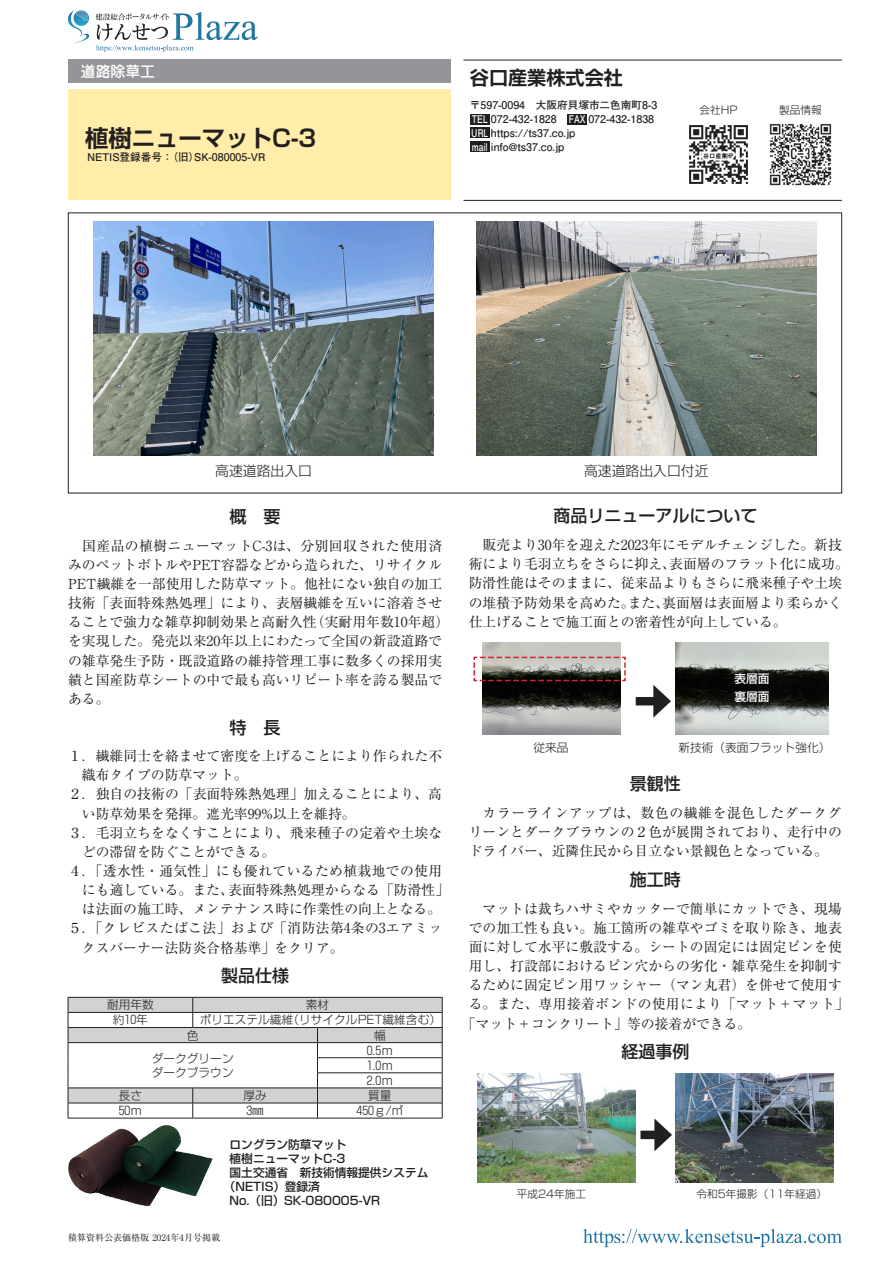
<style>
.page{position:relative;width:893px;height:1263px;background:#fff}
.page>*{position:absolute;margin:0;border:0;box-sizing:border-box;transform-origin:0 0}
.t1{font:700 23.4px "Shin Go Pr 6 De";color:#231f20}
.t2{font:700 19.2px "Shin Go Pr 6 De";color:#231f20}
.t3{font:500 16.95px "Shin Go Pr 6";color:#231f20}
.t4{font:500 14.85px "Jun 34 Pro";color:#fff}
.t5{font:13.8px/19.2px "Ryumin Pr 6";color:#231f20}
.t6{font:13.8px "Ryumin Pr 6";letter-spacing:.03em;color:#231f20}
.t7{font:13.8px "Ryumin Pr 6";letter-spacing:.025em;color:#231f20}
.t8{font:13.8px "Ryumin Pr 6";letter-spacing:.02em;color:#231f20}
.t9{font:300 13.8px "Shin Go Pr 6";color:#231f20}
.t10{font:300 11.7px/15.1px "Shin Go Pr 6";color:#231f20}
.t11{font:500 11.7px "Shin Go Pr 6";color:#231f20}
.t12{font:500 11.7px/18.5px "Shin Go Pr 6";color:#fff}
.t13{font:700 10.65px/13.8px "Futo Go B101 Pr 6";color:#231f20}
.t14{font:300 10.65px "Shin Go Pr 6";color:#231f20}
.t15{font:9px "Ryumin Pr 6";color:#231f20}
.s1{color:#fff}
</style>
<div class="page">
<img style="left:94px;top:221px;width:340px;height:234px">
<img style="left:476px;top:221px;width:340px;height:234px">
<svg style="left:68px;top:997px;width:375px;height:121px"></svg>
<hr style="left:68px;top:1118px;width:125px;height:1px;background:#231f20">
<hr style="left:193px;top:1118px;width:124px;height:1px;background:#231f20">
<hr style="left:317px;top:1118px;width:125px;height:1px;background:#231f20">
<img style="left:68px;top:1125px;width:145px;height:81px">
<hr style="left:463px;top:200px;width:379px;height:1px;background:#231f20">
<hr style="left:463px;top:60px;width:379px;height:1px;background:#231f20">
<div style="left:68px;top:60px;width:383px;height:23px;background:#939598"></div>
<div style="left:68px;top:89px;width:383px;height:111px;background:#ffeda9"></div>
<div style="left:470px;top:114px;width:20px;height:10px;background:#231f20"></div>
<div style="left:567px;top:114px;width:20px;height:10px;background:#231f20"></div>
<div style="left:470px;top:128px;width:20px;height:10px;background:#231f20"></div>
<div style="left:470px;top:141px;width:20px;height:11px;background:#231f20"></div>
<div style="left:640px;top:1130px;width:21px;height:9px;background:#211f20"></div>
<svg style="left:654px;top:1118px;width:18px;height:33px"></svg>
<img style="left:483px;top:642px;width:138px;height:93px">
<img style="left:675px;top:642px;width:153px;height:93px">
<div style="left:636px;top:697px;width:24px;height:8px;background:#211f20"></div>
<svg style="left:653px;top:685px;width:18px;height:33px"></svg>
<svg style="left:473px;top:656px;width:153px;height:26px;background:#8e807a"></svg>
<img style="left:478px;top:1074px;width:158px;height:108px">
<img style="left:675px;top:1074px;width:158px;height:108px">
<img style="left:769px;top:123px;width:63px;height:63px">
<img style="left:689px;top:125px;width:59px;height:59px">
<svg style="left:583px;top:1229px;width:259px;height:18px"></svg>
<img style="left:83px;top:10px;width:6px;height:16px">
<img style="left:83px;top:11px;width:6px;height:10px">
<img style="left:68px;top:10px;width:15px;height:23px">
<img style="left:75px;top:33px;width:15px;height:10px">
<svg style="left:95px;top:12px;width:163px;height:40px"></svg>
<p class="t4" style="left:81px;top:59px;width:76px">道路除草工</p>
<h1 class="t1" style="left:85px;top:119px;width:233px">植樹ニューマットC-3</h1>
<p class="t13" style="left:87px;top:150px;width:180px">NETIS登録番号：（旧）SK-080005-VR</p>
<h2 class="t2" style="left:470px;top:62px;width:155px">谷口産業株式会社</h2>
<p class="t13" style="left:470px;top:98px;width:189px">〒597-0094　大阪府貝塚市二色南町8-3<br><span class="s1">TEL</span> 072-432-1828　<span class="s1">FAX</span> 072-432-1838<br><span class="s1">URL</span> https://ts37.co.jp<br><span class="s1">mail</span> info@ts37.co.jp</p>
<p class="t14" style="left:699px;top:101px;width:39px">会社HP</p>
<p class="t14" style="left:779px;top:101px;width:44px">製品情報</p>
<p class="t9" style="left:215px;top:459px;width:98px">高速道路出入口</p>
<p class="t9" style="left:584px;top:459px;width:126px">高速道路出入口付近</p>
<p class="t3" style="left:230px;top:503px;width:53px">概　要</p>
<p class="t5" style="left:68px;top:535px;width:383px">　国産品の植樹ニューマットC-3は、分別回収された使用済みのペットボトルやPET容器などから造られた、リサイクル<br>PET繊維を一部使用した防草マット。他社にない独自の加工技術「表面特殊熱処理」により、表層繊維を互いに溶着させることで強力な雑草抑制効果と高耐久性（実耐用年数10年超）を実現した。発売以来20年以上にわたって全国の新設道路での雑草発生予防・既設道路の維持管理工事に数多くの採用実績と国産防草シートの中で最も高いリピート率を誇る製品である。</p>
<p class="t3" style="left:230px;top:713px;width:53px">特　長</p>
<p class="t5" style="left:68px;top:746px;width:376px">１．繊維同士を絡ませて密度を上げることにより作られた不</p>
<p class="t5" style="left:82px;top:765px;width:167px">織布タイプの防草マット。</p>
<p class="t5" style="left:68px;top:784px;width:376px">２．独自の技術の「表面特殊熱処理」加えることにより、高</p>
<p class="t5" style="left:82px;top:803px;width:275px">い防草効果を発揮。遮光率99%以上を維持。</p>
<p class="t5" style="left:68px;top:822px;width:376px">３．毛羽立ちをなくすことにより、飛来種子の定着や土埃な</p>
<p class="t5" style="left:82px;top:841px;width:195px">どの滞留を防ぐことができる。</p>
<p class="t7" style="left:68px;top:860px;width:376px">４．「透水性・通気性」にも優れているため植栽地での使用</p>
<p class="t5" style="left:82px;top:880px;width:369px">にも適している。また、表面特殊熱処理からなる「防滑性」</p>
<p class="t5" style="left:82px;top:899px;width:361px">は法面の施工時、メンテナンス時に作業性の向上となる。</p>
<p class="t6" style="left:68px;top:917px;width:376px">５．「クレビスたばこ法」および「消防法第4条の3エアミッ</p>
<p class="t5" style="left:82px;top:937px;width:263px">クスバーナー法防炎合格基準」をクリア。</p>
<p class="t3" style="left:221px;top:962px;width:70px">製品仕様</p>
<p class="t10" style="left:107px;top:996px;width:48px">耐用年数</p>
<p class="t10" style="left:306px;top:996px;width:25px">素材</p>
<p class="t10" style="left:113px;top:1011px;width:37px">約10年</p>
<p class="t10" style="left:200px;top:1011px;width:243px">ポリエステル繊維（リサイクルPET繊維含む）</p>
<p class="t10" style="left:187px;top:1026px;width:13px">色</p>
<p class="t10" style="left:374px;top:1026px;width:13px">幅</p>
<p class="t10" style="left:152px;top:1050px;width:83px;line-height:13.8px">ダークグリーンダークブラウン</p>
<p class="t10" style="left:367px;top:1041px;width:28px;text-align:justify">0.5ｍ1.0ｍ２.0ｍ</p>
<p class="t10" style="left:119px;top:1087px;width:25px">長さ</p>
<p class="t10" style="left:243px;top:1087px;width:25px">厚み</p>
<p class="t10" style="left:368px;top:1087px;width:25px">質量</p>
<p class="t10" style="left:119px;top:1102px;width:25px">50ｍ</p>
<p class="t10" style="left:246px;top:1102px;width:19px">３㎜</p>
<p class="t10" style="left:356px;top:1102px;width:48px">450ｇ/㎡</p>
<p class="t11" style="left:230px;top:1135px;width:118px">ロングラン防草マット</p>
<p class="t11" style="left:230px;top:1149px;width:117px">植樹ニューマットC-3</p>
<p class="t11" style="left:230px;top:1163px;width:200px">国土交通省　新技術情報提供システム</p>
<p class="t11" style="left:224px;top:1177px;width:97px">（NETIS）登録済</p>
<p class="t11" style="left:230px;top:1190px;width:152px">No.（旧）SK-080005-VR</p>
<p class="t15" style="left:68px;top:1230px;width:154px">積算資料公表価格版 2024年4月号掲載</p>
<p class="t15" style="left:68px;top:1230px;width:140px">2023年度 建設資材・工法 鑑掲載</p>
<p class="t3" style="left:553px;top:502px;width:206px">商品リニューアルについて</p>
<p class="t5" style="left:469px;top:535px;width:382px;text-indent:14px">販売より30年を迎えた2023年にモデルチェンジした。新技術により毛羽立ちをさらに抑え、表面層のフラット化に成功。防滑性能はそのままに、従来品よりもさらに飛来種子や土埃の堆積予防効果を高めた。また、裏面層は表面層より柔らかく仕上げることで施工面との密着性が向上している。</p>
<p class="t12" style="left:734px;top:668px;width:37px">表層面裏層面</p>
<p class="t10" style="left:534px;top:739px;width:37px">従来品</p>
<p class="t10" style="left:678px;top:739px;width:154px">新技術（表面フラット強化）</p>
<p class="t3" style="left:630px;top:770px;width:53px">景観性</p>
<p class="t5" style="left:469px;top:802px;width:375px;text-align:justify;text-indent:14px">カラーラインアップは、数色の繊維を混色したダークグリーンとダークブラウンの２色が展開されており、走行中のドライバー、近隣住民から目立ない景観色となっている。</p>
<p class="t3" style="left:630px;top:866px;width:53px">施工時</p>
<p class="t5" style="left:483px;top:898px;width:361px">マットは裁ちハサミやカッターで簡単にカットでき、現場</p>
<p class="t5" style="left:469px;top:917px;width:375px">での加工性も良い。施工箇所の雑草やゴミを取り除き、地表</p>
<p class="t5" style="left:469px;top:936px;width:375px">面に対して水平に敷設する。シートの固定には固定ピンを使</p>
<p class="t5" style="left:469px;top:956px;width:375px">用し、打設部におけるピン穴からの劣化・雑草発生を抑制す</p>
<p class="t5" style="left:469px;top:975px;width:375px">るために固定ピン用ワッシャー（マン丸君）を併せて使用す</p>
<p class="t8" style="left:469px;top:993px;width:382px">る。また、専用接着ボンドの使用により「マット＋マット」</p>
<p class="t5" style="left:462px;top:1013px;width:291px">「マット＋コンクリート」等の接着ができる。</p>
<p class="t3" style="left:621px;top:1038px;width:70px">経過事例</p>
<p class="t14" style="left:517px;top:1185px;width:71px">平成24年施工</p>
<p class="t14" style="left:697px;top:1185px;width:132px">令和5年撮影（11年経過）</p>
</div>
